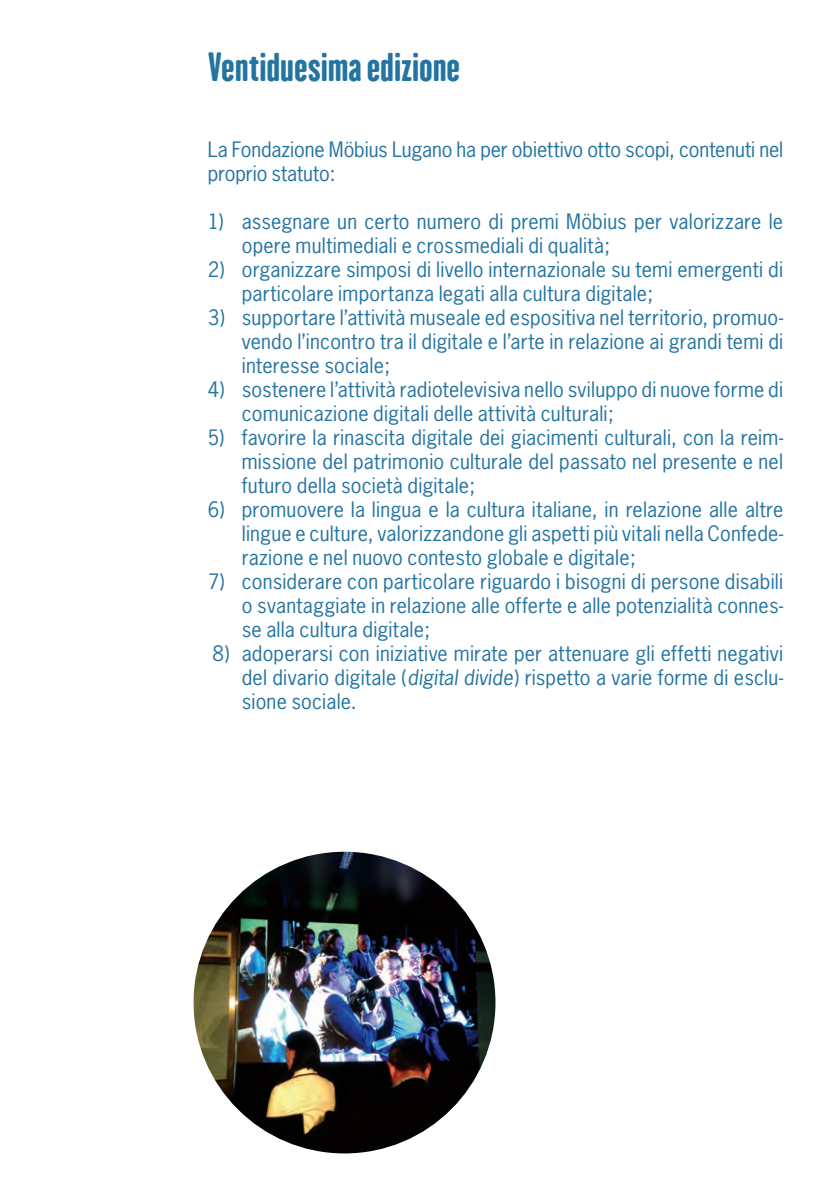
<style>
.page{position:relative;width:840px;height:1191px;background:#fff}
.page>*{position:absolute;margin:0;border:0;box-sizing:border-box;transform-origin:0 0}
.t1{font:36px "H.H.Samuel";letter-spacing:-.005em;color:#2474a1}
.Testo_rientrato{font:20px/24px "News Gothic";letter-spacing:.01em;color:#2474a1;text-align:justify}
.Testo{font:20px/24px "News Gothic";letter-spacing:-.005em;color:#2474a1}
.s1{font-style:italic}
</style>
<div class="page">
<hr style="left:839px;top:133px;width:1px;height:696px;background:#2a6a9a">
<img style="left:193px;top:851px;width:302px;height:302px;border-radius:151px">
<p class="t1" style="left:207px;top:44px;width:254px">Ventiduesima edizione</p>
<p class="Testo" style="left:207px;top:137px;width:576px">La Fondazione Möbius Lugano ha per obiettivo otto scopi, contenuti nel proprio statuto:</p>
<p class="Testo_rientrato" style="left:242px;top:209px;width:542px;text-indent:-34px">1) assegnare un certo numero di premi Möbius per valorizzare le opere multimediali e crossmediali di qualità;</p>
<p class="Testo_rientrato" style="left:242px;top:257px;width:542px;text-indent:-34px">2) organizzare simposi di livello internazionale su temi emergenti di particolare importanza legati alla cultura digitale;</p>
<p class="Testo_rientrato" style="left:242px;top:305px;width:542px;text-indent:-34px">3) supportare l’attività museale ed espositiva nel territorio, promuo&shy;vendo l’incontro tra il digitale e l’arte in relazione ai grandi temi di interesse sociale;</p>
<p class="Testo_rientrato" style="left:242px;top:377px;width:542px;text-indent:-34px">4) sostenere l’attività radiotelevisiva nello sviluppo di nuove forme di comunicazione digitali delle attività culturali;</p>
<p class="Testo_rientrato" style="left:242px;top:425px;width:542px;text-indent:-34px">5) favorire la rinascita digitale dei giacimenti culturali, con la reim&shy;missione del patrimonio culturale del passato nel presente e nel futuro della società digitale;</p>
<p class="Testo_rientrato" style="left:242px;top:497px;width:542px;text-indent:-34px">6) promuovere la lingua e la cultura italiane, in relazione alle altre lingue e culture, valorizzandone gli aspetti più vitali nella Confede&shy;razione e nel nuovo contesto globale e digitale;</p>
<p class="Testo_rientrato" style="left:242px;top:569px;width:542px;text-indent:-34px">7) considerare con particolare riguardo i bisogni di persone disabili o svantaggiate in relazione alle offerte e alle potenzialità connes&shy;se alla cultura digitale;</p>
<p class="Testo_rientrato" style="left:242px;top:641px;width:542px;text-indent:-29px">8) adoperarsi con iniziative mirate per attenuare gli effetti negativi del divario digitale (<span class="s1">digital divide</span>) rispetto a varie forme di esclu&shy;sione sociale.</p>
</div>
